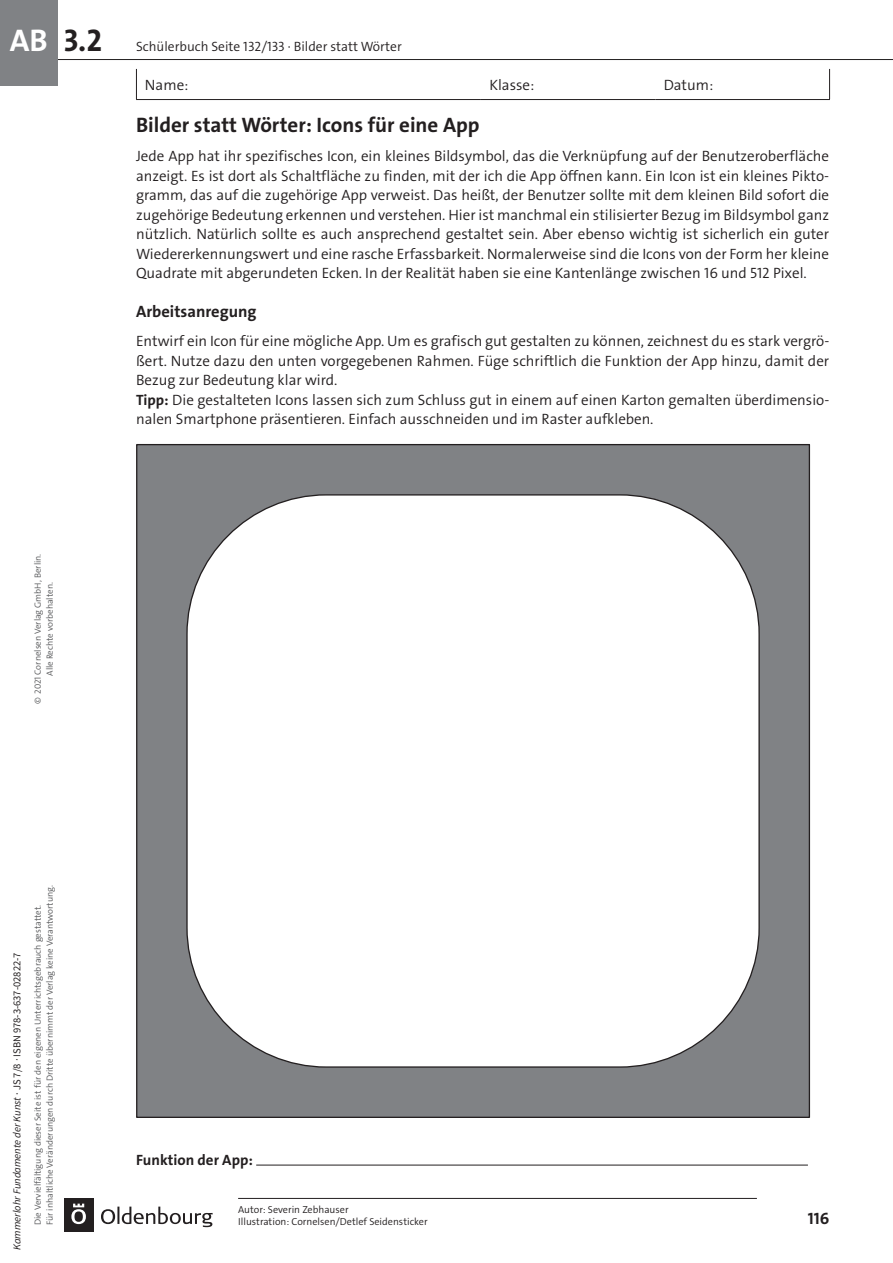
<style>
.page{position:relative;width:893px;height:1263px;background:#fff}
.page>*{position:absolute;margin:0;border:0;box-sizing:border-box;transform-origin:0 0}
.t1{font:31.5px "The Sans LP7 Bld";color:#231f20}
.t2{font:31.5px "The Sans LP7 Bld";color:#fff}
.t3{font:21px "The Sans LP7 Bld";color:#231f20}
.t4{font:16.5px "The Sans LP7 Bld";color:#231f20}
.t5{font:15px/19.5px "The Sans LP4 Se Lig";color:#231f20;text-align:justify}
.t6{font:15px "The Sans LP7 Bld";color:#231f20}
.t7{font:13.5px "The Sans LP4 Se Lig";color:#231f20}
.t8{font:italic 10.5px "CV Source Sans";color:#231f20}
.t9{font:10.2px/12px "The Sans LP4 Se Lig";color:#231f20}
.t10{font:9px/12px "The Sans LP4 Se Lig";color:#57585a}
.s1{font-family:"The Sans LP7 Bld"}
.s2{font-style:normal}
</style>
<div class="page">
<hr style="left:136px;top:69px;width:1px;height:30px;background:#231f20">
<hr style="left:829px;top:69px;width:1px;height:30px;background:#231f20">
<hr style="left:136px;top:99px;width:345px;height:1px;background:#231f20">
<hr style="left:481px;top:99px;width:174px;height:1px;background:#231f20">
<hr style="left:655px;top:99px;width:175px;height:1px;background:#231f20">
<hr style="left:238px;top:1198px;width:519px;height:1px;background:#231f20">
<svg style="left:101px;top:1206px;width:112px;height:21px"></svg>
<div style="left:64px;top:1198px;width:30px;height:33px;background:#231f20"></div>
<svg style="left:71px;top:1203px;width:15px;height:21px"></svg>
<hr style="left:0;top:59px;width:893px;height:1px;background:#231f20">
<hr style="left:256px;top:1165px;width:552px;height:1px;background:#231f20">
<div style="left:137px;top:445px;width:672px;height:672px;background:#808285"></div>
<div style="left:187px;top:495px;width:572px;height:572px;background:#fff;border-radius:139px"></div>
<div style="left:0;top:0;width:57px;height:85px;background:#808285"></div>
<h1 class="t2" style="left:10px;top:20px;width:39px">AB</h1>
<h1 class="t1" style="left:64px;top:20px;width:40px">3.2</h1>
<p class="t7" style="left:136px;top:38px;width:267px">Schülerbuch Seite 132/133 · Bilder statt Wörter</p>
<p class="t5" style="left:145px;top:75px;width:45px">Name:</p>
<p class="t5" style="left:489px;top:75px;width:46px">Klasse:</p>
<p class="t5" style="left:664px;top:75px;width:51px">Datum:</p>
<h2 class="t3" style="left:136px;top:111px;width:345px">Bilder statt Wörter: Icons für eine App</h2>
<p class="t5" style="left:136px;top:146px;width:695px">Jede App hat ihr spezifisches Icon, ein kleines Bildsymbol, das die Verknüpfung auf der Benutzeroberfläche anzeigt. Es ist dort als Schaltfläche zu finden, mit der ich die App öffnen kann. Ein Icon ist ein kleines Pikto&shy;gramm, das auf die zugehörige App verweist. Das heißt, der Benutzer sollte mit dem kleinen Bild sofort die zugehörige Bedeutung erkennen und verstehen. Hier ist manchmal ein stilisierter Bezug im Bildsymbol ganz nützlich. Natürlich sollte es auch ansprechend gestaltet sein. Aber ebenso wichtig ist sicherlich ein guter Wiedererkennungswert und eine rasche Erfassbarkeit. Normalerweise sind die Icons von der Form her kleine Quadrate mit abgerundeten Ecken. In der Realität haben sie eine Kantenlänge zwischen 16 und 512 Pixel.</p>
<p class="t4" style="left:136px;top:301px;width:122px">Arbeitsanregung</p>
<p class="t5" style="left:136px;top:332px;width:695px;text-align:left">Entwirf ein Icon für eine mögliche App. Um es grafisch gut gestalten zu können, zeichnest du es stark vergrö&shy;ßert. Nutze dazu den unten vorgegebenen Rahmen. Füge schriftlich die Funktion der App hinzu, damit der Bezug zur Bedeutung klar wird.<br><span class="s1">Tipp:</span> Die gestalteten Icons lassen sich zum Schluss gut in einem auf einen Karton gemalten überdimensio&shy;nalen Smartphone präsentieren. Einfach ausschneiden und im Raster aufkleben.</p>
<p class="t10" style="left:32px;top:704px;width:152px;text-align:center;rotate:-90deg">© 2021 Cornelsen Verlag GmbH, Berlin.<br>Alle Rechte vorbehalten.</p>
<p class="t8" style="left:10px;top:1250px;width:299px;rotate:-90deg">Kammerlohr Fundamente der Kunst <span class="s2">· JS 7/8</span> · <span class="s2">ISBN 978-3-637-02822-7</span></p>
<p class="t10" style="left:32px;top:1225px;width:342px;rotate:-90deg">Die Vervielfältigung dieser Seite ist für den eigenen Unterrichtsgebrauch gestattet.<br>Für inhaltliche Veränderungen durch Dritte übernimmt der Verlag keine Verantwortung.</p>
<p class="t6" style="left:136px;top:1151px;width:118px">Funktion der App:</p>
<p class="t9" style="left:238px;top:1203px;width:191px">Autor: Severin Zebhauser<br>Illustration: Cornelsen/Detlef Seidensticker</p>
<p class="t4" style="left:808px;top:1208px;width:23px">116</p>
</div>
